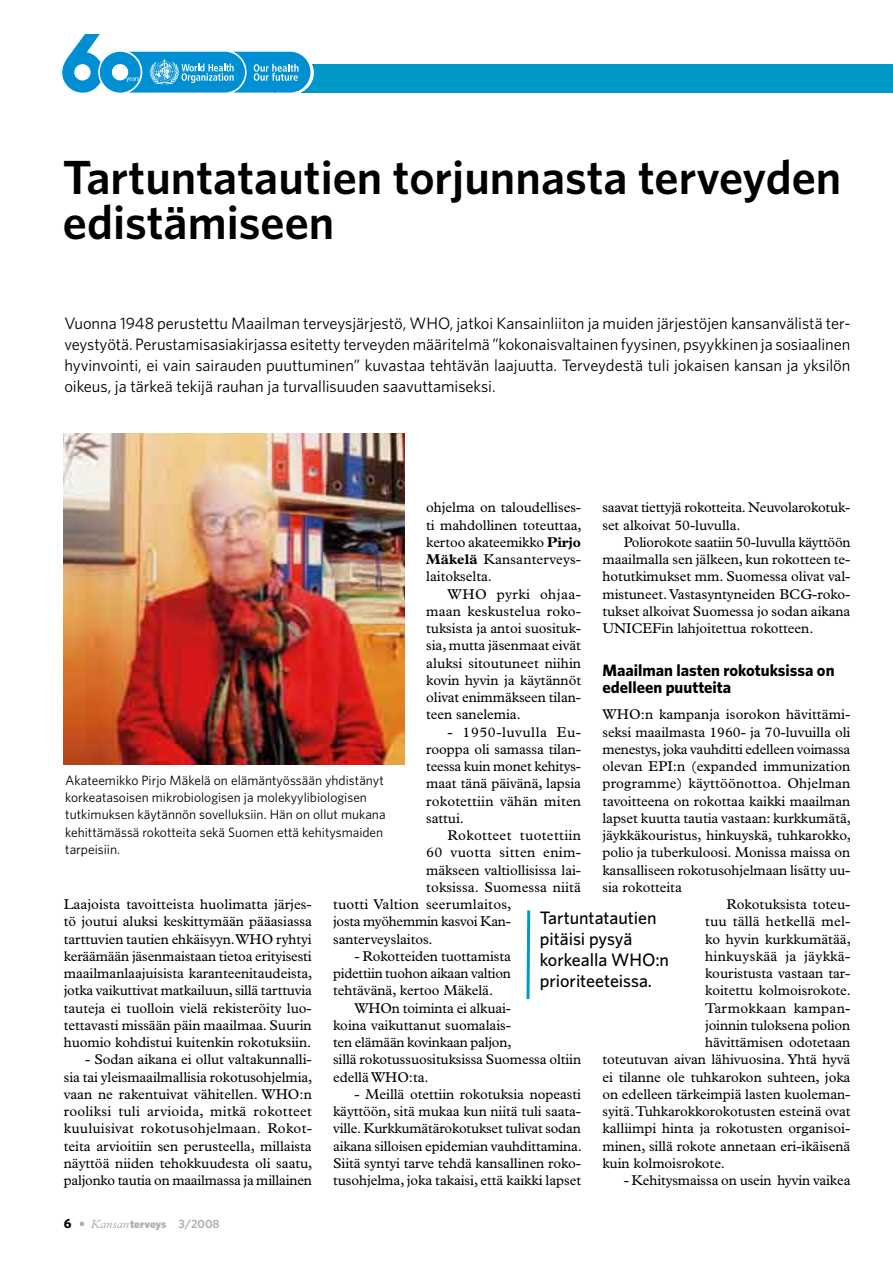
<style>
.page{position:relative;width:893px;height:1263px;background:#fff}
.page>*{position:absolute;margin:0;border:0;box-sizing:border-box;transform-origin:0 0}
.t1{font:600 48px/45px "Whitney";color:#000}
.t2{font:500 18px/21px "Whitney";letter-spacing:-.005em;color:#000}
.t3{font:16.5px/21px "Whitney";letter-spacing:-.005em;color:#000;text-align:justify}
.t4{font:700 16.5px/17.2px "Whitney";color:#000}
.t5{font:14.25px/17.2px "Plantin";letter-spacing:-.005em;color:#000;text-align:justify}
.t6{font:14.25px "Plantin";letter-spacing:.025em;color:#000}
.t7{font:14.25px "Plantin";letter-spacing:.02em;color:#000}
.t8{font:14.25px "Plantin";letter-spacing:.015em;color:#000}
.t9{font:13.5px/17.2px "Whitney";color:#000}
.t10{font:900 11.25px "Whitney";letter-spacing:-.01em;color:#aeafb2}
.s1{font-weight:700}
.s2{font-weight:700;font-size:13.5px;color:#000}
.s3{font-weight:700;font-size:12px}
.s4{font-family:"Plantin";font-weight:400;font-style:italic;font-size:12px}
.s5{font-weight:600;font-size:12px}
</style>
<div class="page">
<div style="left:274px;top:64px;width:619px;height:28px;background:#0099c7"></div>
<svg style="left:262px;top:50px;width:52px;height:46px"></svg>
<svg style="left:62px;top:34px;width:248px;height:59px"></svg>
<img style="left:64px;top:434px;width:341px;height:330px">
<svg style="left:526px;top:910px;width:5px;height:90px"></svg>
<h1 class="t1" style="left:63px;top:154px;width:780px">Tartuntatautien torjunnasta terveyden edistämiseen</h1>
<p class="t3" style="left:64px;top:312px;width:788px">Vuonna 1948 perustettu Maailman terveysjärjestö, WHO, jatkoi Kansainliiton ja muiden järjestöjen kansanvälistä ter&shy;veystyötä. Perustamisasiakirjassa esitetty terveyden määritelmä ”kokonaisvaltainen fyysinen, psyykkinen ja sosiaalinen hyvinvointi, ei vain sairauden puuttuminen” kuvastaa tehtävän laajuutta. Terveydestä tuli jokaisen kansan ja yksilön oikeus, ja tärkeä tekijä rauhan ja turvallisuuden saavuttamiseksi.</p>
<p class="t5" style="left:426px;top:499px;width:157px">ohjelma on taloudellises&shy;ti mahdollinen toteuttaa, kertoo akateemikko <span class="s1">Pirjo Mäkelä</span> Kansanterveys&shy;laitokselta.</p>
<p class="t5" style="left:426px;top:585px;width:156px;text-indent:21px">WHO pyrki ohjaa&shy;maan keskustelua roko&shy;tuksista ja antoi suosituk&shy;sia, mutta jäsenmaat eivät aluksi sitoutuneet niihin kovin hyvin ja käytännöt olivat enimmäkseen tilan&shy;teen sanelemia.</p>
<p class="t5" style="left:426px;top:723px;width:156px;text-indent:21px">- 1950-luvulla Eu&shy;rooppa oli samassa tilan&shy;teessa kuin monet kehitys&shy;maat tänä päivänä, lapsia rokotettiin vähän miten sattui.</p>
<p class="t6" style="left:447px;top:827px;width:135px">Rokotteet tuotettiin</p>
<p class="t6" style="left:426px;top:844px;width:156px">60 vuotta sitten enim-</p>
<p class="t5" style="left:426px;top:861px;width:156px">mäkseen valtiollisissa lai-</p>
<p class="t5" style="left:426px;top:878px;width:156px">toksissa. Suomessa niitä</p>
<p class="t8" style="left:333px;top:896px;width:180px">tuotti Valtion seerumlaitos,</p>
<p class="t5" style="left:333px;top:913px;width:179px">josta myöhemmin kasvoi Kan-</p>
<p class="t5" style="left:333px;top:930px;width:101px">santerveyslaitos.</p>
<p class="t5" style="left:333px;top:947px;width:179px;text-indent:21px">- Rokotteiden tuottamista pidettiin tuohon aikaan valtion tehtävänä, kertoo Mäkelä.</p>
<p class="t5" style="left:333px;top:999px;width:250px;text-align:left;text-indent:21px">WHOn toiminta ei alkuai-<br>koina vaikuttanut suomalais-<br>ten elämään kovinkaan paljon,<br>sillä rokotussuosituksissa Suomessa oltiin edellä WHO:ta.</p>
<p class="t5" style="left:333px;top:1085px;width:250px;text-indent:21px">- Meillä otettiin rokotuksia nopeasti käyttöön, sitä mukaa kun niitä tuli saata&shy;ville. Kurkkumätärokotukset tulivat sodan aikana silloisen epidemian vauhdittamina.<br>Siitä syntyi tarve tehdä kansallinen roko&shy;tusohjelma, joka takaisi, että kaikki lapset</p>
<p class="t5" style="left:602px;top:499px;width:249px">saavat tiettyjä rokotteita. Neuvolarokotuk&shy;set alkoivat 50-luvulla.</p>
<p class="t5" style="left:602px;top:533px;width:250px;text-indent:21px">Poliorokote saatiin 50-luvulla käyttöön maailmalla sen jälkeen, kun rokotteen te&shy;hotutkimukset mm. Suomessa olivat val&shy;mistuneet. Vastasyntyneiden BCG-roko&shy;tukset alkoivat Suomessa jo sodan aikana UNICEFin lahjoitettua rokotteen.</p>
<p class="t4" style="left:602px;top:661px;width:234px">Maailman lasten rokotuksissa on edelleen puutteita</p>
<p class="t5" style="left:602px;top:706px;width:249px">WHO:n kampanja isorokon hävittämi-</p>
<p class="t5" style="left:602px;top:723px;width:250px">seksi maailmasta 1960- ja 70-luvuilla oli</p>
<p class="t5" style="left:602px;top:740px;width:249px">menestys, joka vauhditti edelleen voimassa</p>
<p class="t5" style="left:602px;top:758px;width:250px">olevan EPI:n (expanded immunization</p>
<p class="t5" style="left:602px;top:775px;width:249px">programme) käyttöönottoa. Ohjelman</p>
<p class="t5" style="left:602px;top:792px;width:250px">tavoitteena on rokottaa kaikki maailman</p>
<p class="t5" style="left:602px;top:809px;width:250px">lapset kuutta tautia vastaan: kurkkumätä,</p>
<p class="t5" style="left:602px;top:827px;width:250px">jäykkäkouristus, hinkuyskä, tuhkarokko,</p>
<p class="t5" style="left:602px;top:844px;width:250px">polio ja tuberkuloosi. Monissa maissa on</p>
<p class="t5" style="left:602px;top:861px;width:249px">kansalliseen rokotusohjelmaan lisätty uu-</p>
<p class="t5" style="left:602px;top:878px;width:81px">sia rokotteita</p>
<p class="t5" style="left:726px;top:896px;width:126px">Rokotuksista toteu-</p>
<p class="t5" style="left:705px;top:913px;width:147px">tuu tällä hetkellä mel-</p>
<p class="t5" style="left:705px;top:930px;width:147px">ko hyvin kurkkumätää,</p>
<p class="t7" style="left:705px;top:948px;width:147px">hinkuyskää ja jäykkä-</p>
<p class="t5" style="left:705px;top:965px;width:147px">kouristusta vastaan tar-</p>
<p class="t5" style="left:705px;top:982px;width:148px">koitettu kolmoisrokote.</p>
<p class="t7" style="left:705px;top:1000px;width:147px">Tarmokkaan kampan-</p>
<p class="t5" style="left:705px;top:1016px;width:147px">joinnin tuloksena polion</p>
<p class="t5" style="left:705px;top:1034px;width:147px">hävittämisen odotetaan</p>
<p class="t5" style="left:602px;top:1051px;width:250px">toteutuvan aivan lähivuosina. Yhtä hyvä</p>
<p class="t5" style="left:602px;top:1068px;width:250px">ei tilanne ole tuhkarokon suhteen, joka</p>
<p class="t5" style="left:602px;top:1085px;width:250px">on edelleen tärkeimpiä lasten kuoleman-</p>
<p class="t5" style="left:602px;top:1103px;width:250px">syitä. Tuhkarokkorokotusten esteinä ovat</p>
<p class="t5" style="left:602px;top:1120px;width:249px">kalliimpi hinta ja rokotusten organisoi-</p>
<p class="t5" style="left:602px;top:1137px;width:250px">minen, sillä rokote annetaan eri-ikäisenä</p>
<p class="t5" style="left:602px;top:1154px;width:124px">kuin kolmoisrokote.</p>
<p class="t5" style="left:624px;top:1172px;width:228px">- Kehitysmaissa on usein hyvin vaikea</p>
<p class="t9" style="left:65px;top:771px;width:322px">Akateemikko Pirjo Mäkelä on elämäntyössään yhdistänyt korkeatasoisen mikrobiologisen ja molekyylibiologisen tutkimuksen käytännön sovelluksiin. Hän on ollut mukana kehittämässä rokotteita sekä Suomen että kehitysmaiden tarpeisiin.</p>
<p class="t5" style="left:64px;top:896px;width:250px">Laajoista tavoitteista huolimatta järjes&shy;tö joutui aluksi keskittymään pääasiassa tarttuvien tautien ehkäisyyn. WHO ryhtyi keräämään jäsenmaistaan tietoa erityisesti maailmanlaajuisista karanteenitaudeista, jotka vaikuttivat matkailuun, sillä tarttuvia tauteja ei tuolloin vielä rekisteröity luo&shy;tettavasti missään päin maailmaa. Suurin huomio kohdistui kuitenkin rokotuksiin.</p>
<p class="t5" style="left:64px;top:1051px;width:250px;text-indent:21px">- Sodan aikana ei ollut valtakunnalli&shy;sia tai yleismaailmallisia rokotusohjelmia, vaan ne rakentuivat vähitellen. WHO:n rooliksi tuli arvioida, mitkä rokotteet kuuluisivat rokotusohjelmaan. Rokot&shy;teita arvioitiin sen perusteella, millaista näyttöä niiden tehokkuudesta oli saatu, paljonko tautia on maailmassa ja millainen</p>
<p class="t2" style="left:540px;top:907px;width:131px">Tartuntatautien pitäisi pysyä korkealla WHO:n prioriteeteissa.</p>
<p class="t10" style="left:64px;top:1217px;width:157px"><span class="s2">6</span> <span class="s3">•</span> <span class="s4">Kansan</span>terveys <span class="s5">3/2008</span></p>
</div>
